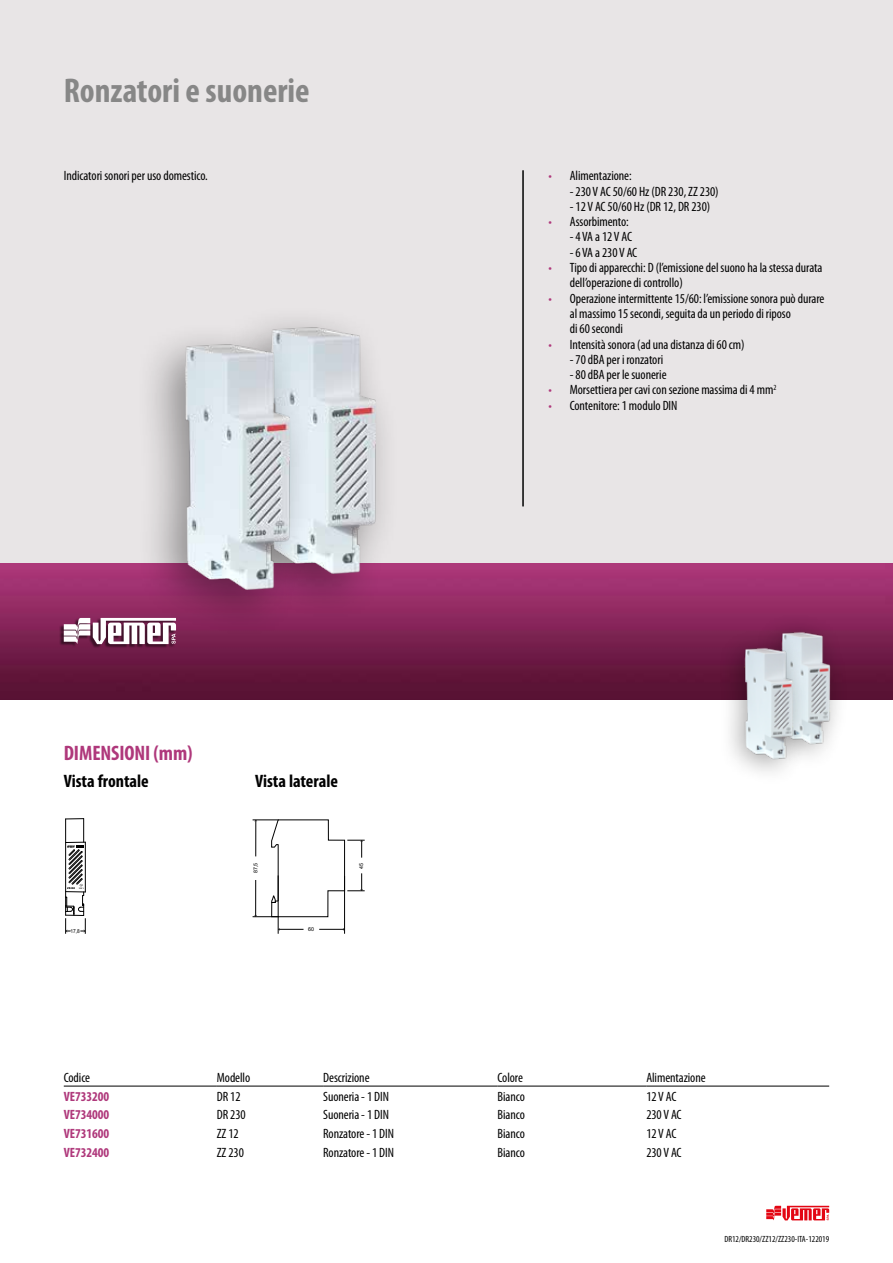
<style>
.page{position:relative;width:893px;height:1263px;background:#fff}
.page>*{position:absolute;margin:0;border:0;box-sizing:border-box;transform-origin:0 0}
.t1{font:700 condensed 34.5px "Myriad Pro";color:#878787}
.t2{font:700 condensed 21px "Myriad Pro";letter-spacing:-.005em;color:#af387b}
.t3{font:700 condensed 18px "Myriad Pro";color:#000}
.t4{font:condensed 13.5px/15.3px "Myriad Pro";letter-spacing:-.005em;color:#000}
.t5{font:700 condensed 13.5px "Myriad Pro";letter-spacing:-.005em;color:#af387b}
.t6{font:condensed 9px "Myriad Pro";color:#000}
.t7{font:5.4px "Arial";color:#000}
.t8{font:5.4px "Arial";color:#000;scale:.9 1}
.s1{color:#af387b}
</style>
<div class="page">
<div style="left:0;top:0;width:893px;height:631px;background:#e8e5e6"></div>
<img style="left:0;top:563px;width:893px;height:136px">
<div style="left:60px;top:618px;width:116px;height:30px;background:#000;opacity:.5"></div>
<svg style="left:64px;top:618px;width:112px;height:26px"></svg>
<svg style="left:766px;top:1206px;width:63px;height:14px"></svg>
<svg style="left:65px;top:818px;width:21px;height:116px"></svg>
<hr style="left:344px;top:876px;width:1px;height:58px;background:#000">
<hr style="left:278px;top:875px;width:1px;height:59px;background:#000">
<svg style="left:319px;top:928px;width:26px;height:3px"></svg>
<svg style="left:278px;top:928px;width:25px;height:3px"></svg>
<svg style="left:253px;top:819px;width:112px;height:98px"></svg>
<hr style="left:523px;top:170px;width:1px;height:336px;background:#000">
<hr style="left:64px;top:1086px;width:153px;height:1px;background:#000">
<hr style="left:217px;top:1086px;width:106px;height:1px;background:#000">
<hr style="left:323px;top:1086px;width:174px;height:1px;background:#000">
<hr style="left:497px;top:1086px;width:149px;height:1px;background:#000">
<hr style="left:646px;top:1086px;width:183px;height:1px;background:#000">
<hr style="left:523px;top:171px;width:1px;height:336px;background:#000">
<div style="left:221px;top:304px;width:180px;height:318px;background:#000;opacity:.4"></div>
<img style="left:314px;top:321px;width:77px;height:266px">
<div style="left:754px;top:614px;width:95px;height:156px;background:#000;opacity:.35"></div>
<img style="left:772px;top:626px;width:69px;height:123px">
<div style="left:717px;top:629px;width:95px;height:157px;background:#000;opacity:.35"></div>
<img style="left:735px;top:642px;width:69px;height:123px">
<div style="left:135px;top:320px;width:179px;height:319px;background:#000;opacity:.4"></div>
<img style="left:172px;top:338px;width:133px;height:266px">
<h1 class="t1" style="left:64px;top:69px;width:247px">Ronzatori e suonerie</h1>
<p class="t4" style="left:64px;top:168px;width:145px">Indicatori sonori per uso domestico.</p>
<h2 class="t2" style="left:64px;top:740px;width:130px">DIMENSIONI (mm)</h2>
<h3 class="t3" style="left:64px;top:770px;width:87px">Vista frontale</h3>
<h3 class="t3" style="left:255px;top:770px;width:84px">Vista laterale</h3>
<p class="t8" style="left:70px;top:927px;width:12px">17,8</p>
<p class="t7" style="left:252px;top:873px;width:12px;rotate:-90deg">87,5</p>
<p class="t7" style="left:358px;top:869px;width:7px;rotate:-90deg">45</p>
<p class="t7" style="left:308px;top:925px;width:7px">60</p>
<p class="t4" style="left:549px;top:168px;width:85px"><span class="s1">•</span> Alimentazione:</p>
<p class="t4" style="left:570px;top:183px;width:150px">- 230 V AC 50/60 Hz (DR 230, ZZ 230)</p>
<p class="t4" style="left:570px;top:199px;width:142px">- 12 V AC 50/60 Hz (DR 12, DR 230)</p>
<p class="t4" style="left:549px;top:214px;width:82px"><span class="s1">•</span> Assorbimento:</p>
<p class="t4" style="left:570px;top:229px;width:64px">- 4 VA a 12 V AC</p>
<p class="t4" style="left:570px;top:244px;width:69px">- 6 VA a 230 V AC</p>
<p class="t4" style="left:570px;top:260px;width:254px;text-indent:-21px"><span class="s1">•</span> Tipo di apparecchi: D (l’emissione del suono ha la stessa durata dell’operazione di controllo)</p>
<p class="t4" style="left:570px;top:290px;width:256px;text-indent:-21px"><span class="s1">•</span> Operazione intermittente 15/60: l’emissione sonora può durare al massimo 15 secondi, seguita da un periodo di riposo<br>di 60 secondi</p>
<p class="t4" style="left:549px;top:336px;width:198px"><span class="s1">•</span> Intensità sonora (ad una distanza di 60 cm)</p>
<p class="t4" style="left:570px;top:351px;width:95px">- 70 dBA per i ronzatori</p>
<p class="t4" style="left:570px;top:367px;width:98px">- 80 dBA per le suonerie</p>
<p class="t4" style="left:549px;top:382px;width:229px"><span class="s1">•</span> Morsettiera per cavi con sezione massima di 4 mm<sup>2</sup></p>
<p class="t4" style="left:549px;top:397px;width:130px"><span class="s1">•</span> Contenitore: 1 modulo DIN</p>
<p class="t4" style="left:64px;top:1069px;width:28px">Codice</p>
<p class="t4" style="left:217px;top:1069px;width:35px">Modello</p>
<p class="t4" style="left:323px;top:1069px;width:48px">Descrizione</p>
<p class="t4" style="left:497px;top:1069px;width:27px">Colore</p>
<p class="t4" style="left:646px;top:1069px;width:61px">Alimentazione</p>
<p class="t5" style="left:64px;top:1088px;width:47px">VE733200</p>
<p class="t4" style="left:217px;top:1088px;width:25px">DR 12</p>
<p class="t4" style="left:323px;top:1088px;width:67px">Suoneria - 1 DIN</p>
<p class="t4" style="left:497px;top:1088px;width:29px">Bianco</p>
<p class="t4" style="left:646px;top:1088px;width:32px">12 V AC</p>
<p class="t5" style="left:64px;top:1106px;width:47px">VE734000</p>
<p class="t4" style="left:217px;top:1107px;width:30px">DR 230</p>
<p class="t4" style="left:323px;top:1107px;width:67px">Suoneria - 1 DIN</p>
<p class="t4" style="left:497px;top:1107px;width:29px">Bianco</p>
<p class="t4" style="left:646px;top:1107px;width:37px">230 V AC</p>
<p class="t5" style="left:64px;top:1125px;width:47px">VE731600</p>
<p class="t4" style="left:217px;top:1126px;width:23px">ZZ 12</p>
<p class="t4" style="left:323px;top:1126px;width:72px">Ronzatore - 1 DIN</p>
<p class="t4" style="left:497px;top:1126px;width:29px">Bianco</p>
<p class="t4" style="left:646px;top:1126px;width:32px">12 V AC</p>
<p class="t5" style="left:64px;top:1144px;width:47px">VE732400</p>
<p class="t4" style="left:217px;top:1144px;width:29px">ZZ 230</p>
<p class="t4" style="left:323px;top:1144px;width:72px">Ronzatore - 1 DIN</p>
<p class="t4" style="left:497px;top:1144px;width:29px">Bianco</p>
<p class="t4" style="left:646px;top:1144px;width:37px">230 V AC</p>
<p class="t6" style="left:724px;top:1233px;width:106px">DR12/DR230/ZZ12/ZZ230-ITA-122019</p>
</div>
